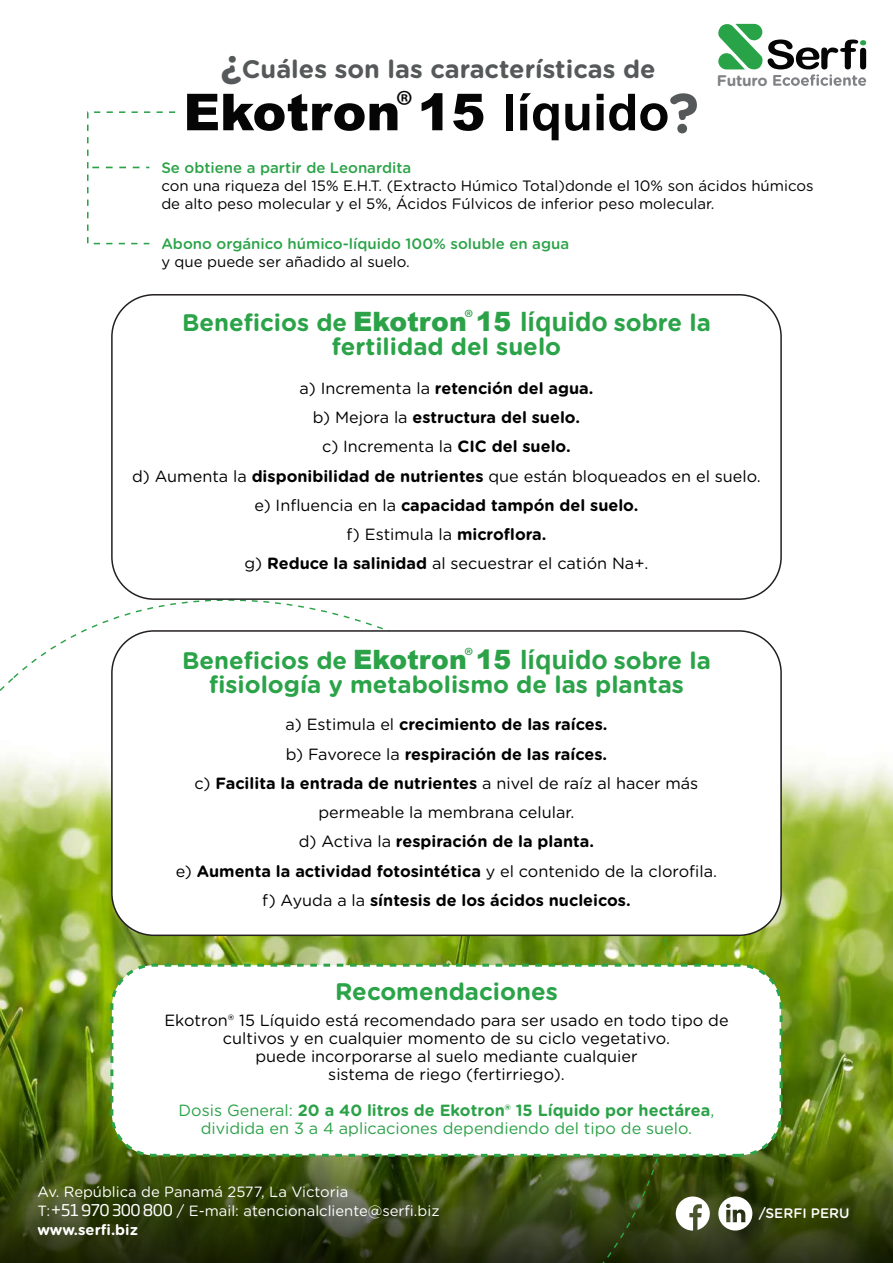
<style>
.page{position:relative;width:893px;height:1263px;background:#fff}
.page>*{position:absolute;margin:0;border:0;box-sizing:border-box;transform-origin:0 0}
.t1{font:700 56.1px "Gotham Rounded";color:#55595a}
.t2{font:900 51px "Arial";color:#040504}
.t3{font:42.6px "Myriad Pro";color:#040504}
.t4{font:900 26.7px "Arial";color:#2ca248}
.t5{font:700 25.2px "Gotham Rounded";color:#55595a}
.t6{font:700 24px/24.3px "Gotham Rounded";color:#2ba348}
.t7{font:22.35px "Myriad Pro";color:#2ca248}
.t8{font:16.2px/29.2px "Gotham Rounded";color:#000001;text-align:center}
.t9{font:700 16.2px/29.2px "Gotham Rounded";color:#000001;text-align:center}
.t10{font:16.2px/18px "Gotham Rounded";color:#2ca248;text-align:center}
.t11{font:700 15.45px "Gotham Rounded";letter-spacing:-.02em;color:#808285}
.t12{font:15px/18px "Gotham Rounded";color:#000001}
.t13{font:500 15px "Gotham Rounded";color:#2ba348}
.t14{font:14.85px/19.4px "Gotham Rounded";color:#fff}
.t15{font:500 13.8px "Gotham Rounded";color:#fff}
.s1{font-size:39.9px}
.s2{font-weight:700}
.s3{font-weight:400}
.s4{font-family:"Soho Gothic Pro";font-size:16.05px}
</style>
<div class="page">
<img style="left:717px;top:597px;width:176px;height:522px">
<svg style="left:717px;top:1119px;width:176px;height:144px;background:#425410"></svg>
<svg style="left:718px;top:1196px;width:34px;height:34px"></svg>
<img style="left:0;top:564px;width:717px;height:699px">
<div style="left:112px;top:295px;width:669px;height:304px;background:#fff;border-radius:42px"></div>
<div style="left:111px;top:294px;width:671px;height:306px;border:2px solid #231f20;border-radius:42px"></div>
<div style="left:112px;top:631px;width:669px;height:304px;background:#fff;border-radius:42px"></div>
<div style="left:111px;top:630px;width:671px;height:306px;border:2px solid #231f20;border-radius:42px"></div>
<div style="left:112px;top:965px;width:669px;height:190px;background:#fff;border-radius:42px"></div>
<div style="left:110px;top:964px;width:673px;height:193px;border:3px dashed #2ba348;border-radius:42px"></div>
<svg style="left:87px;top:111px;width:89px;height:134px"></svg>
<svg style="left:718px;top:23px;width:148px;height:63px"></svg>
<h3 class="t5" style="left:221px;top:50px;width:436px"><span class="s1">¿</span>Cuáles son las características de</h3>
<h3 class="t3" style="left:395px;top:79px;width:19px">®</h3>
<h2 class="t2" style="left:183px;top:75px;width:487px">Ekotron 15 <span class="s2">líquido</span></h2>
<h1 class="t1" style="left:668px;top:72px;width:32px">?</h1>
<p class="t11" style="left:717px;top:69px;width:52px">Futuro</p>
<p class="t13" style="left:161px;top:156px;width:252px">Se obtiene a partir de Leonardita</p>
<p class="t12" style="left:161px;top:176px;width:654px">con una riqueza del 15% E.H.T. (Extracto Húmico Total)donde el 10% son ácidos húmicos de alto peso molecular y el 5%, Ácidos Fúlvicos de inferior peso molecular.</p>
<p class="t13" style="left:161px;top:233px;width:409px">Abono orgánico húmico-líquido 100% soluble en agua</p>
<p class="t12" style="left:161px;top:252px;width:250px">y que puede ser añadido al suelo.</p>
<h3 class="t7" style="left:464px;top:304px;width:11px">®</h3>
<h3 class="t4" style="left:353px;top:302px;width:256px">Ekotron 15 <span class="s2">líquido</span></h3>
<h3 class="t6" style="left:182px;top:309px;width:167px">Beneficios de</h3>
<h3 class="t6" style="left:614px;top:309px;width:99px">sobre la</h3>
<h3 class="t6" style="left:332px;top:333px;width:231px">fertilidad del suelo</h3>
<p class="t8" style="left:132px;top:373px;width:630px">a) Incrementa la <span class="s2">retención del agua.<br></span>b) Mejora la <span class="s2">estructura del suelo.<br></span>c) Incrementa la <span class="s2">CIC del suelo.<br></span>d) Aumenta la <span class="s2">disponibilidad de nutrientes</span> que están bloqueados en el suelo. e) Influencia en la <span class="s2">capacidad tampón del suelo.<br></span>f) Estimula la <span class="s2">microflora.<br></span>g) <span class="s2">Reduce la salinidad</span> al secuestrar el catión Na+.</p>
<h3 class="t7" style="left:464px;top:642px;width:11px">®</h3>
<h3 class="t4" style="left:353px;top:640px;width:256px">Ekotron 15 <span class="s2">líquido</span></h3>
<h3 class="t6" style="left:182px;top:647px;width:167px">Beneficios de</h3>
<h3 class="t6" style="left:209px;top:647px;width:503px;text-indent:405px">sobre la fisiología y metabolismo de las plantas</h3>
<p class="t9" style="left:176px;top:709px;width:543px"><span class="s3">a) Estimula el</span> crecimiento de las raíces.<br><span class="s3">b) Favorece la</span> respiración de las raíces.<br><span class="s3">c)</span> Facilita la entrada de nutrientes <span class="s3">a nivel de raíz al hacer más permeable la membrana celular.<br>d) Activa la</span> respiración de la planta.<br><span class="s3">e)</span> Aumenta la actividad fotosintética <span class="s3">y el contenido de la clorofila. f) Ayuda a la</span> síntesis de los ácidos nucleicos.</p>
<h3 class="t6" style="left:335px;top:978px;width:224px">Recomendaciones</h3>
<p class="t8" style="left:164px;top:1010px;width:566px;line-height:18px">Ekotron® 15 Líquido está recomendado para ser usado en todo tipo de cultivos y en cualquier momento de su ciclo vegetativo.<br>puede incorporarse al suelo mediante cualquier<br>sistema de riego (fertirriego).</p>
<p class="t10" style="left:179px;top:1100px;width:537px">Dosis General: <span class="s2">20 a 40 litros de Ekotron® 15 Líquido por hectárea</span>, dividida en 3 a 4 aplicaciones dependiendo del tipo de suelo.</p>
<p class="t14" style="left:38px;top:1181px;width:403px">Av. República de Panamá 2577, La Victoria<br>T:<span class="s4">+51 970 300 800</span> / E-mail: atencionalcliente@serfi.biz <span class="s2">www.serfi.biz</span></p>
<p class="t15" style="left:759px;top:1203px;width:92px">/SERFI PERU</p>
</div>
